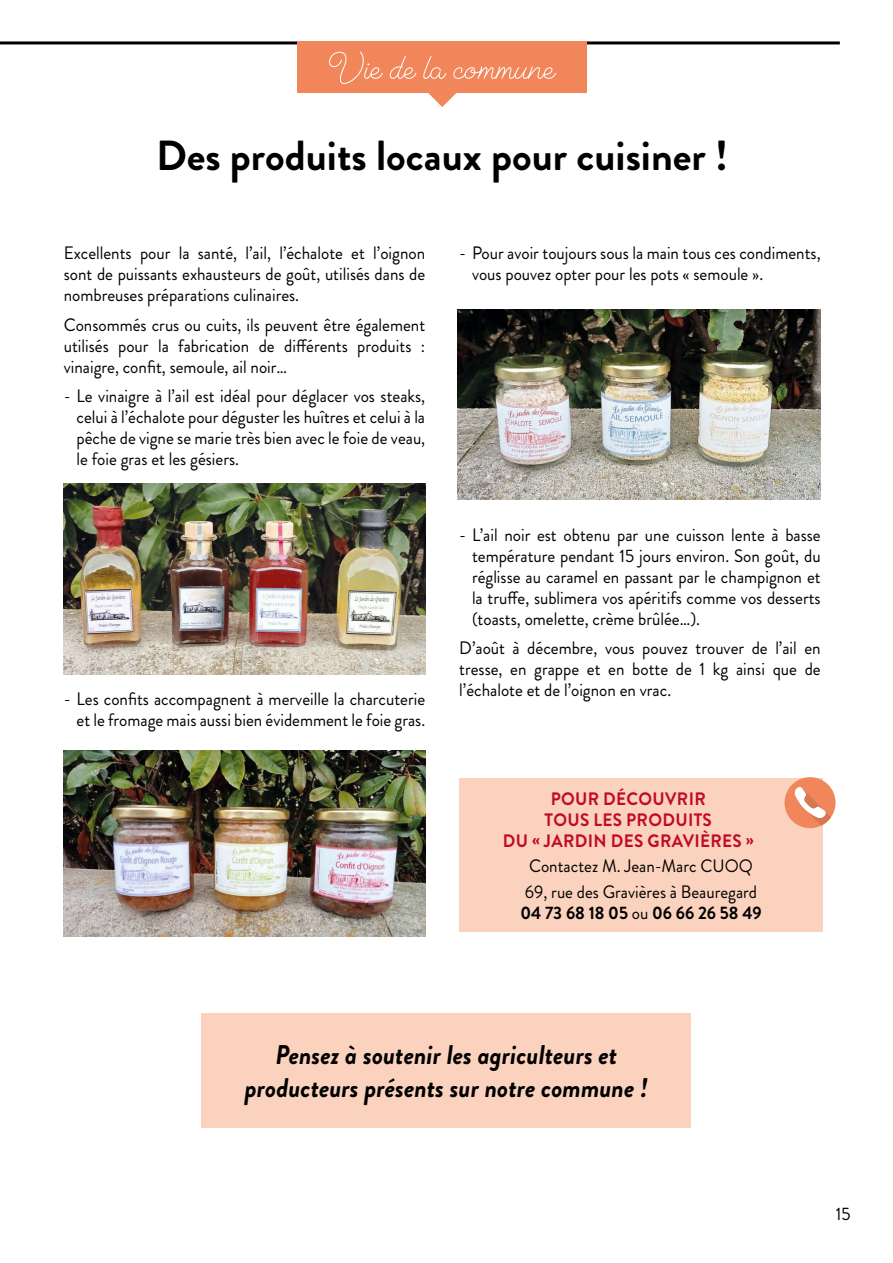
<style>
.page{position:relative;width:893px;height:1263px;background:#fff}
.page>*{position:absolute;margin:0;border:0;box-sizing:border-box;transform-origin:0 0}
.t1{font:51px "Cosmopolitan Script";color:#fff}
.t2{font:700 42px "Brandon Grotesque";color:#000}
.t3{font:italic 700 27px/32.4px "Brandon Grotesque";color:#000;text-align:center;scale:.95 1}
.t4{font:18px/21px "Brandon Grotesque";color:#000;text-align:justify;scale:.95 1}
.t5{font:700 18px/21px "Brandon Grotesque";letter-spacing:.02em;color:#c10b25;text-align:center;scale:.95 1}
.t6{font:700 18px "Brandon Grotesque";color:#000;scale:.95 1}
.s1{font-weight:400}
</style>
<div class="page">
<hr style="left:0;top:41px;width:840px;height:3px;background:#000">
<div style="left:298px;top:41px;width:289px;height:51px;background:#f1865a"></div>
<svg style="left:427px;top:92px;width:30px;height:15px"></svg>
<div style="left:202px;top:1013px;width:489px;height:115px;background:#fbd2bd"></div>
<div style="left:459px;top:778px;width:364px;height:153px;background:#fbd2bd"></div>
<div style="left:784px;top:777px;width:52px;height:51px;background:#f1865a;border-radius:50%"></div>
<svg style="left:794px;top:786px;width:37px;height:40px"></svg>
<img style="left:64px;top:484px;width:361px;height:190px">
<img style="left:457px;top:309px;width:364px;height:190px">
<img style="left:64px;top:751px;width:361px;height:185px">
<h1 class="t1" style="left:329px;top:43px;width:227px">Vie de la commune</h1>
<h2 class="t2" style="left:156px;top:126px;width:573px">Des produits locaux pour cuisiner !</h2>
<p class="t4" style="left:64px;top:243px;width:382px">Excellents pour la santé, l’ail, l’échalote et l’oignon sont de puissants exhausteurs de goût, utilisés dans de nombreuses préparations culinaires.</p>
<p class="t4" style="left:64px;top:314px;width:382px">Consommés crus ou cuits, ils peuvent être également utilisés pour la fabrication de différents produits : vinaigre, confit, semoule, ail noir…</p>
<p class="t4" style="left:77px;top:386px;width:369px;text-indent:-13px">- Le vinaigre à l’ail est idéal pour déglacer vos steaks, celui à l’échalote pour déguster les huîtres et celui à la pêche de vigne se marie très bien avec le foie de veau, le foie gras et les gésiers.</p>
<p class="t4" style="left:64px;top:688px;width:382px;text-align:right">- Les confits accompagnent à merveille la charcuterie et le fromage mais aussi bien évidemment le foie gras.</p>
<p class="t4" style="left:472px;top:243px;width:369px;text-indent:-13px">- Pour avoir toujours sous la main tous ces condiments, vous pouvez opter pour les pots « semoule ».</p>
<p class="t4" style="left:472px;top:524px;width:369px;text-indent:-13px">- L’ail noir est obtenu par une cuisson lente à basse température pendant 15 jours environ. Son goût, du réglisse au caramel en passant par le champignon et la truffe, sublimera vos apéritifs comme vos desserts (toasts, omelette, crème brûlée…).</p>
<p class="t4" style="left:459px;top:638px;width:382px">D’août à décembre, vous pouvez trouver de l’ail en tresse, en grappe et en botte de 1 kg ainsi que de l’échalote et de l’oignon en vrac.</p>
<p class="t5" style="left:503px;top:788px;width:266px">POUR DÉCOUVRIR<br>TOUS LES PRODUITS<br>DU « JARDIN DES GRAVIÈRES »</p>
<p class="t4" style="left:525px;top:854px;width:246px;line-height:25.2px">Contactez M. Jean-Marc CUOQ<br>69, rue des Gravières à Beauregard</p>
<p class="t6" style="left:520px;top:900px;width:256px">04 73 68 18 05 <span class="s1">ou</span> 06 66 26 58 49</p>
<h3 class="t3" style="left:245px;top:1039px;width:426px">Pensez à soutenir les agriculteurs et producteurs présents sur notre commune !</h3>
<p class="t4" style="left:836px;top:1204px;width:17px">15</p>
</div>
